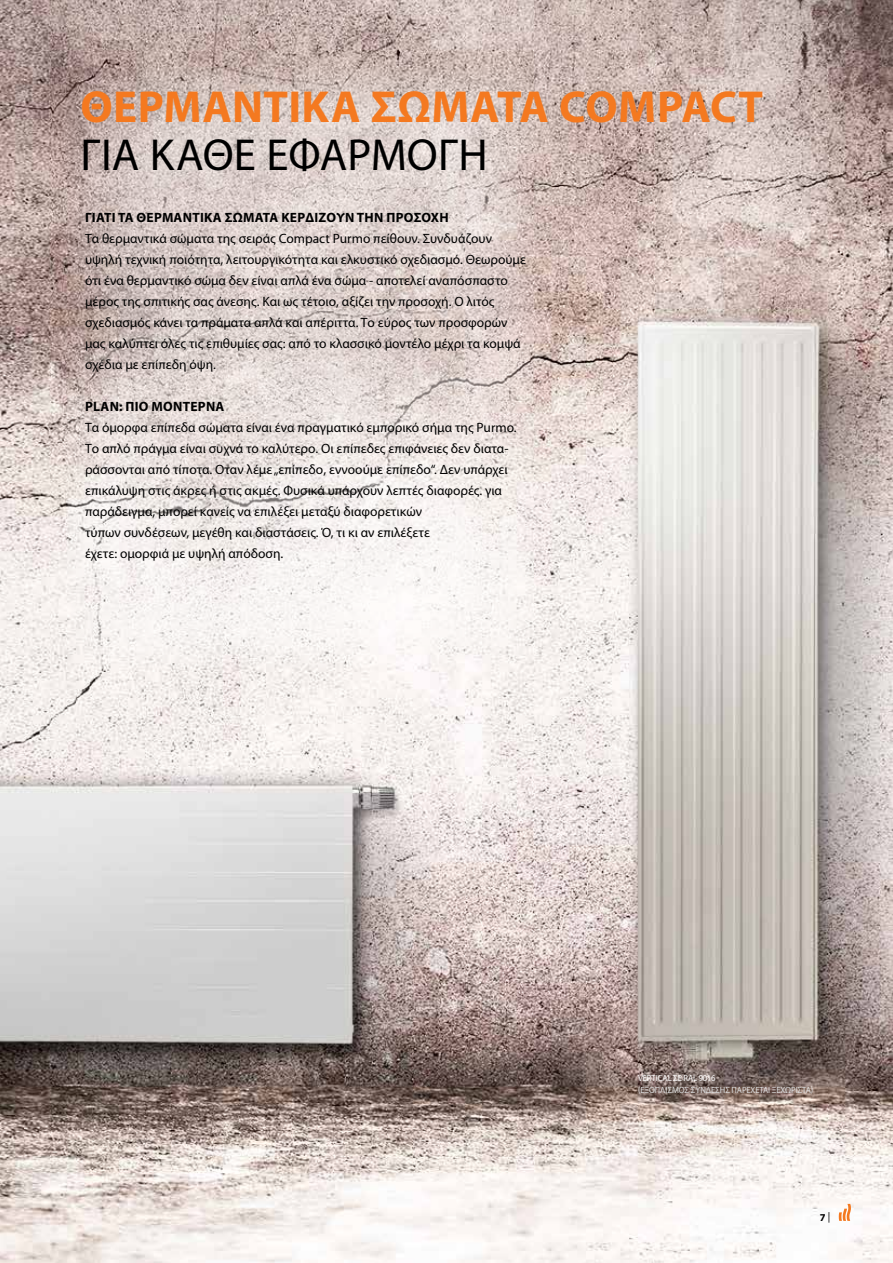
<style>
.page{position:relative;width:893px;height:1263px;background:#fff}
.page>*{position:absolute;margin:0;border:0;box-sizing:border-box;transform-origin:0 0}
.t1{font:700 45px "Myriad Pro";letter-spacing:.01em;color:#f47920}
.t2{font:45px "Myriad Pro";color:#000}
.t3{font:13.5px/21px "Myriad Pro";color:#000}
.t4{font:700 13.5px "Myriad Pro";letter-spacing:.02em;color:#000}
.t5{font:700 10.5px "Myriad Pro";color:#000}
.t6{font:9px/12px "Myriad Pro";letter-spacing:-.01em;color:#dcddde;scale:.95 1}
.s1{color:#fff}
.s2{font-weight:400}
</style>
<div class="page">
<img style="left:0;top:0;width:893px;height:1263px">
<svg style="left:62px;top:66px;width:480px;height:606px"></svg>
<svg style="left:839px;top:1204px;width:12px;height:17px"></svg>
<h1 class="t1" style="left:81px;top:77px;width:684px">ΘΕΡΜΑΝΤΙΚΆ ΣΏΜΑΤΑ COMPACT</h1>
<h1 class="t2" style="left:81px;top:127px;width:402px">ΓΙΑ ΚΆΘΕ ΕΦΑΡΜΟΓΉ</h1>
<p class="t4" style="left:85px;top:209px;width:365px">ΓΙΑΤΙ ΤΑ ΘΕΡΜΑΝΤΙΚΑ ΣΩΜΑΤΑ ΚΕΡΔΙΖΟΥΝ ΤΗΝ ΠΡΟΣΟΧΗ</p>
<p class="t3" style="left:85px;top:228px;width:442px">Τα θερμαντικά σώματα της σειράς Compact Purmo πείθουν. Συνδυάζουν υψηλή τεχνική ποιότητα, λειτουργικότητα και ελκυστικό σχεδιασμό. Θεωρούμε ότι ένα θερμαντικό σώμα δεν είναι απλά ένα σώμα - αποτελεί αναπόσπαστο μέρος της σπιτικής σας άνεσης. Και ως τέτοιο, αξίζει την προσοχή. Ο λιτός σχεδιασμός κάνει τα πράματα απλά και απέριττα. Το εύρος των προσφορών μας καλύπτει όλες τις επιθυμίες σας: από το κλασσικό μοντέλο μέχρι τα κομψά σχέδια με επίπεδη όψη.</p>
<p class="t4" style="left:85px;top:398px;width:141px">PLAN: ΠΙΟ ΜΟΝΤΈΡΝΑ</p>
<p class="t3" style="left:85px;top:417px;width:433px">Τα όμορφα επίπεδα σώματα είναι ένα πραγματικό εμπορικό σήμα της Purmo.<br>Το απλό πράγμα είναι συχνά το καλύτερο. Οι επίπεδες επιφάνειες δεν διατα&shy;ράσσονται από τίποτα. Οταν λέμε „επίπεδο, εννοούμε επίπεδο“. Δεν υπάρχει επικάλυψη στις άκρες ή στις ακμές. Φυσικά υπάρχουν λεπτές διαφορές. για παράδειγμα, μπορεί κανείς να επιλέξει μεταξύ διαφορετικών<br>τύπων συνδέσεων, μεγέθη και διαστάσεις. Ό, τι κι αν επιλέξετε<br>έχετε: ομορφιά με υψηλή απόδοση.</p>
<p class="t6" style="left:638px;top:1072px;width:186px"><span class="s1">VERTICAL ΣΕ RAL 9016<br>(</span>ΕΞΟΠΛΙΣΜΌΣ ΣΎΝΔΕΣΗΣ ΠΑΡΈΧΕΤΑΙ ΞΕΧΩΡΙΣΤΆ)</p>
<p class="t5" style="left:820px;top:1210px;width:12px">7<span class="s2">|</span></p>
</div>
